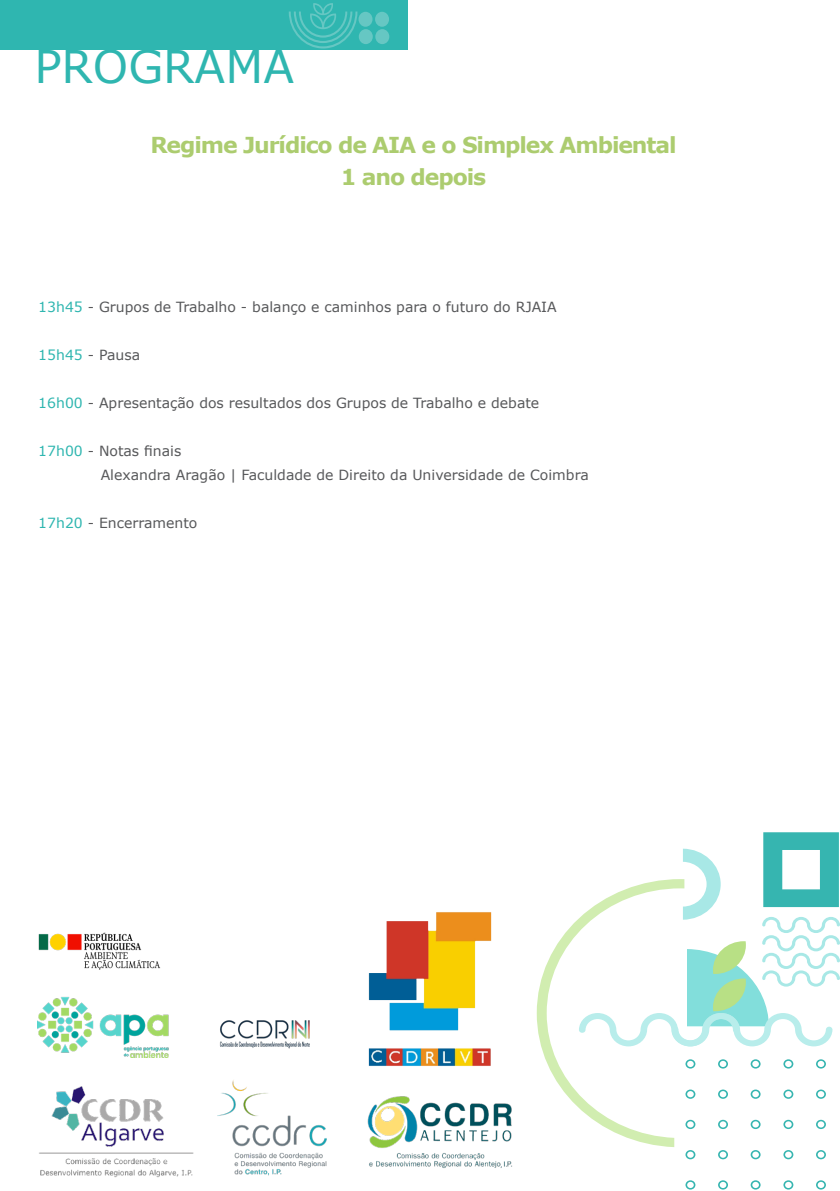
<style>
.page{position:relative;width:840px;height:1191px;background:#fff}
.page>*{position:absolute;margin:0;border:0;box-sizing:border-box;transform-origin:0 0}
.t1{font:45px "Verdana";color:#2fb6b0}
.t2{font:700 22px "Verdana";letter-spacing:-.05em;color:#accc6f}
.t3{font:14px "Verdana";color:#57585a}
.s1{color:#2fb6b0}
</style>
<div class="page">
<div style="left:0;top:0;width:408px;height:49px;background:#2fb6b0"></div>
<svg style="left:288px;top:3px;width:101px;height:45px"></svg>
<svg style="left:685px;top:1180px;width:10px;height:9px"></svg>
<svg style="left:718px;top:1180px;width:9px;height:9px"></svg>
<svg style="left:750px;top:1180px;width:10px;height:9px"></svg>
<svg style="left:783px;top:1180px;width:9px;height:9px"></svg>
<svg style="left:816px;top:1180px;width:9px;height:9px"></svg>
<svg style="left:536px;top:832px;width:303px;height:327px"></svg>
<img style="left:38px;top:997px;width:131px;height:60px">
<img style="left:38px;top:932px;width:123px;height:38px">
<img style="left:220px;top:1020px;width:90px;height:29px">
<img style="left:217px;top:1080px;width:110px;height:96px">
<img style="left:368px;top:912px;width:124px;height:154px">
<img style="left:367px;top:1096px;width:145px;height:72px">
<img style="left:39px;top:1086px;width:155px;height:92px">
<p class="t1" style="left:34px;top:36px;width:261px">PROGRAMA</p>
<p class="t2" style="left:150px;top:129px;width:527px">Regime Jurídico de AIA e o Simplex Ambiental</p>
<p class="t2" style="left:341px;top:161px;width:147px">1 ano depois</p>
<p class="t3" style="left:38px;top:297px;width:519px"><span class="s1">13h45</span> - Grupos de Trabalho - balanço e caminhos para o futuro do RJAIA</p>
<p class="t3" style="left:38px;top:345px;width:103px"><span class="s1">15h45</span> - Pausa</p>
<p class="t3" style="left:38px;top:393px;width:502px"><span class="s1">16h00</span> - Apresentação dos resultados dos Grupos de Trabalho e debate</p>
<p class="t3" style="left:38px;top:441px;width:144px"><span class="s1">17h00</span> - Notas finais</p>
<p class="t3" style="left:101px;top:465px;width:489px">Alexandra Aragão | Faculdade de Direito da Universidade de Coimbra</p>
<p class="t3" style="left:38px;top:513px;width:160px"><span class="s1">17h20</span> - Encerramento</p>
</div>
